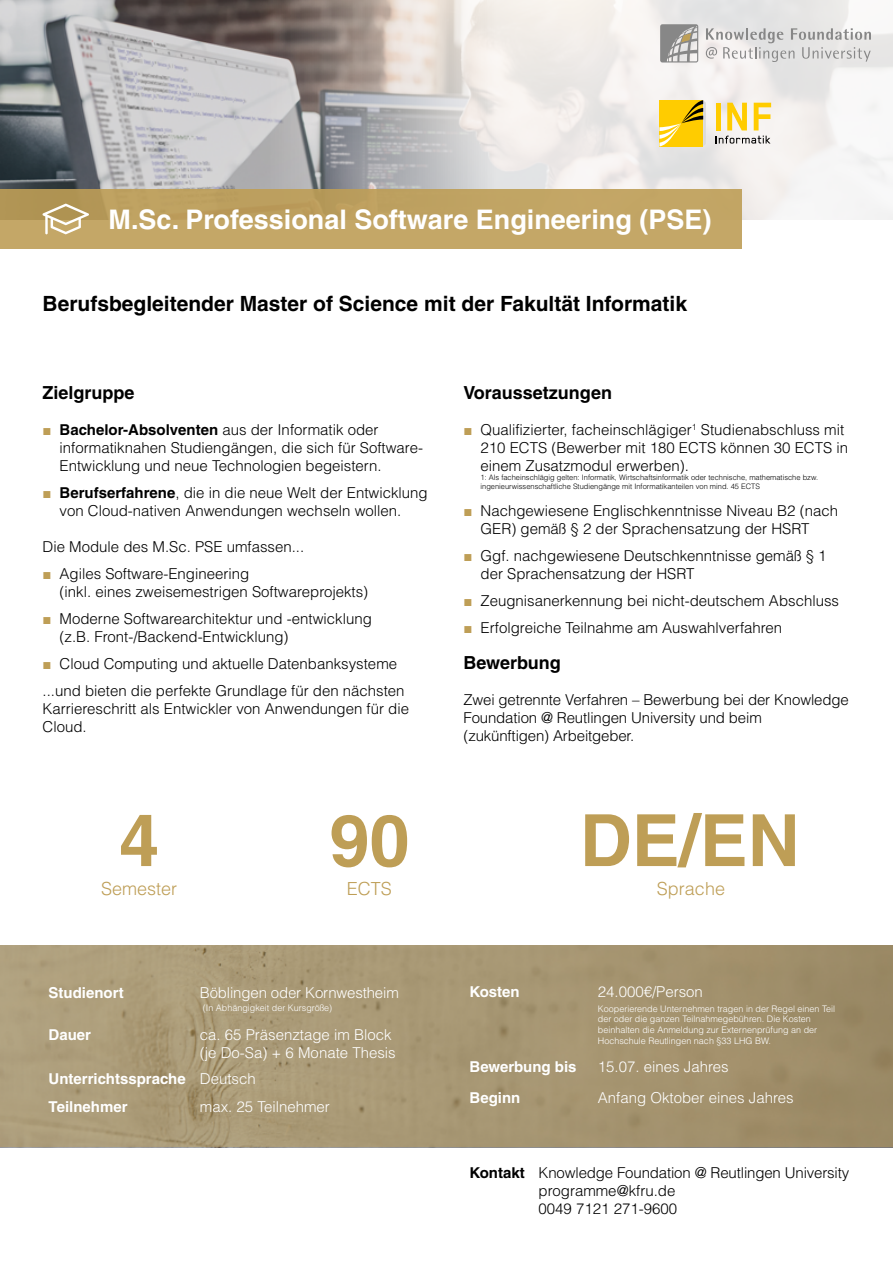
<style>
.page{position:relative;width:893px;height:1263px;background:#fff}
.page>*{position:absolute;margin:0;border:0;box-sizing:border-box;transform-origin:0 0}
.t1{font:700 72px "Helvetica LT Pro";color:#be9e56}
.t2{font:700 27px "Helvetica LT Pro";color:#fff}
.t3{font:700 21px "Helvetica LT Pro";color:#000}
.t4{font:700 18px "Helvetica LT Pro";color:#000}
.t5{font:300 18px "Helvetica LT Pro";color:#be9e56}
.t6{font:300 15px/18px "Helvetica LT Pro";color:#000}
.t7{font:300 15px/18px "Helvetica LT Pro";color:#fff}
.t8{font:700 15px/27.9px "Helvetica LT Pro";color:#fff}
.t9{font:300 9px/10.8px "Helvetica LT Pro";color:#fff}
.t10{font:300 7.5px/9px "Helvetica LT Pro";color:#000}
.s1{font-family:"Arial";font-weight:400;color:#be9e56}
.s2{font-weight:700}
.s3{font-weight:300}
</style>
<div class="page">
<img style="left:0;top:0;width:893px;height:219px">
<div style="left:716px;top:103px;width:5px;height:27px;background:#fc0"></div>
<svg style="left:727px;top:103px;width:20px;height:27px"></svg>
<svg style="left:754px;top:103px;width:17px;height:27px"></svg>
<svg style="left:716px;top:136px;width:54px;height:8px"></svg>
<svg style="left:659px;top:100px;width:47px;height:46px;background:#eac120"></svg>
<div style="left:0;top:189px;width:742px;height:60px;background:linear-gradient(to right,#bc9f5f,#c5a867)"></div>
<div style="left:0;top:945px;width:893px;height:202px;background:linear-gradient(to right,#b0a17e,#9d8c67)"></div>
<svg style="left:43px;top:204px;width:46px;height:30px"></svg>
<svg style="left:706px;top:28px;width:165px;height:34px;background:#d5d4d4"></svg>
<svg style="left:660px;top:24px;width:38px;height:39px"></svg>
<h2 class="t2" style="left:109px;top:203px;width:604px">M.Sc. Professional Software Engineering (PSE)</h2>
<h3 class="t3" style="left:43px;top:291px;width:646px">Berufsbegleitender Master of Science mit der Fakultät Informatik</h3>
<p class="t4" style="left:43px;top:381px;width:94px">Zielgruppe</p>
<p class="t6" style="left:60px;top:420px;width:365px;text-indent:-17px"><span class="s1">■</span> <span class="s2">Bachelor-Absolventen</span> aus der Informatik oder informatiknahen Studiengängen, die sich für Software-<br>Entwicklung und neue Technologien begeistern.</p>
<p class="t6" style="left:60px;top:483px;width:370px;text-indent:-17px"><span class="s1">■</span> <span class="s2">Berufserfahrene</span>, die in die neue Welt der Entwicklung von Cloud-nativen Anwendungen wechseln wollen.</p>
<p class="t6" style="left:43px;top:537px;width:263px">Die Module des M.Sc. PSE umfassen...</p>
<p class="t6" style="left:60px;top:564px;width:310px;text-indent:-17px"><span class="s1">■</span> Agiles Software-Engineering<br>(inkl. eines zweisemestrigen Softwareprojekts)</p>
<p class="t6" style="left:60px;top:609px;width:314px;text-indent:-17px"><span class="s1">■</span> Moderne Softwarearchitektur und -entwicklung (z.B. Front-/Backend-Entwicklung)</p>
<p class="t6" style="left:43px;top:650px;width:364px;line-height:27px"><span class="s1">■</span> Cloud Computing und aktuelle Datenbanksysteme ...und bieten die perfekte Grundlage für den nächsten</p>
<p class="t6" style="left:43px;top:699px;width:368px">Karriereschritt als Entwickler von Anwendungen für die<br>Cloud.</p>
<h1 class="t1" style="left:119px;top:797px;width:42px">4</h1>
<p class="t5" style="left:101px;top:878px;width:78px">Semester</p>
<h1 class="t1" style="left:329px;top:797px;width:82px">90</h1>
<p class="t5" style="left:347px;top:878px;width:46px">ECTS</p>
<p class="t8" style="left:49px;top:978px;width:77px">Studienort</p>
<p class="t7" style="left:200px;top:983px;width:200px">Böblingen oder Kornwestheim</p>
<p class="t8" style="left:49px;top:1020px;width:44px">Dauer</p>
<p class="t7" style="left:200px;top:1025px;width:197px">ca. 65 Präsenztage im Block (je Do-Sa) + 6 Monate Thesis</p>
<p class="t8" style="left:49px;top:1064px;width:209px">Unterrichtssprache <span class="s3">Deutsch<br></span>Teilnehmer</p>
<p class="t9" style="left:203px;top:1002px;width:131px">(In Abhängigkeit der Kursgröße)</p>
<p class="t7" style="left:200px;top:1097px;width:132px">max. 25 Teilnehmer</p>
<p class="t4" style="left:463px;top:381px;width:150px">Voraussetzungen</p>
<p class="t6" style="left:480px;top:420px;width:369px;text-indent:-17px"><span class="s1">■</span> Qualifizierter, facheinschlägiger<sup>1</sup> Studienabschluss mit<br>210 ECTS (Bewerber mit 180 ECTS können 30 ECTS in einem Zusatzmodul erwerben).</p>
<p class="t10" style="left:480px;top:473px;width:339px">1: Als facheinschlägig gelten: Informatik, Wirtschaftsinformatik oder technische, mathematische bzw. ingenieurwissenschaftliche Studiengänge mit Informatikanteilen von mind. 45 ECTS</p>
<p class="t6" style="left:480px;top:501px;width:359px;text-indent:-17px"><span class="s1">■</span> Nachgewiesene Englischkenntnisse Niveau B2 (nach<br>GER) gemäß § 2 der Sprachensatzung der HSRT</p>
<p class="t6" style="left:480px;top:546px;width:347px;text-indent:-17px"><span class="s1">■</span> Ggf. nachgewiesene Deutschkenntnisse gemäß § 1 der Sprachensatzung der HSRT</p>
<p class="t6" style="left:463px;top:591px;width:377px"><span class="s1">■</span> Zeugnisanerkennung bei nicht-deutschem Abschluss</p>
<p class="t6" style="left:463px;top:618px;width:320px"><span class="s1">■</span> Erfolgreiche Teilnahme am Auswahlverfahren</p>
<p class="t4" style="left:463px;top:652px;width:99px">Bewerbung</p>
<p class="t6" style="left:463px;top:691px;width:387px">Zwei getrennte Verfahren – Bewerbung bei der Knowledge<br>Foundation @ Reutlingen University und beim (zukünftigen) Arbeitgeber.</p>
<h1 class="t1" style="left:580px;top:797px;width:222px">DE/EN</h1>
<p class="t5" style="left:657px;top:878px;width:70px">Sprache</p>
<p class="t8" style="left:469px;top:977px;width:52px">Kosten</p>
<p class="t7" style="left:598px;top:982px;width:106px">24.000€/Person</p>
<p class="t9" style="left:598px;top:1003px;width:239px">Kooperierende Unternehmen tragen in der Regel einen Teil der oder die ganzen Teilnahmegebühren. Die Kosten beinhalten die Anmeldung zur Externenprüfung an der Hochschule Reutlingen nach §33 LHG BW.</p>
<p class="t8" style="left:469px;top:1052px;width:108px">Bewerbung bis</p>
<p class="t7" style="left:598px;top:1057px;width:132px">15.07. eines Jahres</p>
<p class="t8" style="left:469px;top:1084px;width:52px">Beginn</p>
<p class="t7" style="left:598px;top:1088px;width:197px">Anfang Oktober eines Jahres</p>
<p class="t6" style="left:539px;top:1164px;width:312px;text-indent:-69px"><span class="s2">Kontakt</span> Knowledge Foundation @ Reutlingen University programme@kfru.de<br>0049 7121 271-9600</p>
</div>
